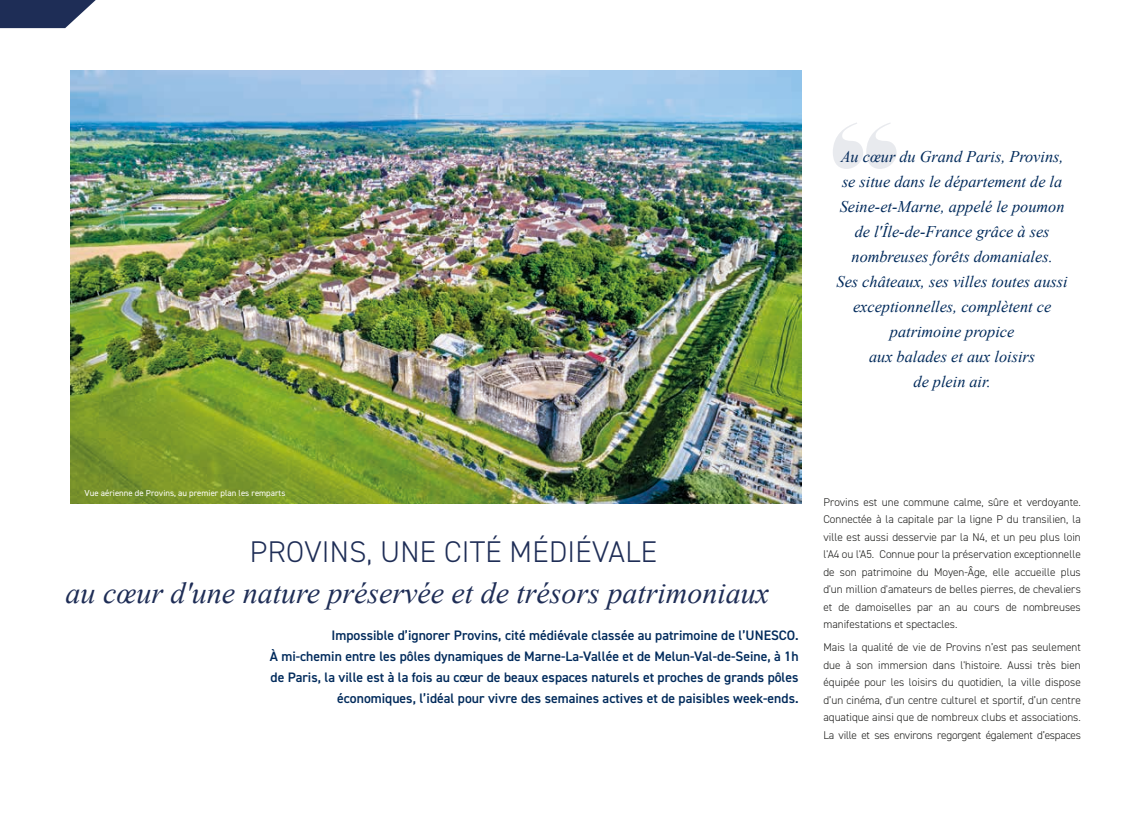
<style>
.page{position:relative;width:1134px;height:815px;background:#fff}
.page>*{position:absolute;margin:0;border:0;box-sizing:border-box;transform-origin:0 0}
.t1{font:italic 30px "Times New Roman";color:#1e2d56}
.t2{font:300 30px "DIN2014";letter-spacing:.01em;color:#1e2d56}
.t3{font:italic 16.25px/25px "Times New Roman";color:#002a5b;text-align:center}
.t4{font:600 13.75px/21.2px "DIN2014";color:#002a5b;text-align:right}
.t5{font:300 11.25px/17.5px "DIN2014";color:#1d1d1b;text-align:justify}
.t6{font:8.75px "DIN2014";color:#fff}
</style>
<div class="page">
<svg style="left:0;top:0;width:96px;height:28px"></svg>
<img style="left:71px;top:71px;width:731px;height:432px">
<svg style="left:833px;top:123px;width:64px;height:46px"></svg>
<p class="t3" style="left:836px;top:143px;width:233px">Au cœur du Grand Paris, Provins, se situe dans le département de la<br>Seine-et-Marne, appelé le poumon de l'Île-de-France grâce à ses nombreuses forêts domaniales.<br>Ses châteaux, ses villes toutes aussi exceptionnelles, complètent ce patrimoine propice<br>aux balades et aux loisirs<br>de plein air.</p>
<p class="t6" style="left:85px;top:488px;width:202px">Vue aérienne de Provins, au premier plan les remparts</p>
<h1 class="t2" style="left:250px;top:533px;width:409px">PROVINS, UNE CITÉ MÉDIÉVALE</h1>
<h1 class="t1" style="left:66px;top:572px;width:705px">au cœur d'une nature préservée et de trésors patrimoniaux</h1>
<p class="t4" style="left:270px;top:624px;width:530px">Impossible d’ignorer Provins, cité médiévale classée au patrimoine de l’UNESCO.<br>À mi-chemin entre les pôles dynamiques de Marne-La-Vallée et de Melun-Val-de-Seine, à 1h de Paris, la ville est à la fois au cœur de beaux espaces naturels et proches de grands pôles économiques, l’idéal pour vivre des semaines actives et de paisibles week-ends.</p>
<p class="t5" style="left:823px;top:493px;width:259px">Provins est une commune calme, sûre et verdoyante.<br>Connectée à la capitale par la ligne P du transilien, la ville est aussi desservie par la N4, et un peu plus loin l'A4 ou l'A5. Connue pour la préservation exceptionnelle de son patrimoine du Moyen-Âge, elle accueille plus d'un million d'amateurs de belles pierres, de chevaliers et de damoiselles par an au cours de nombreuses manifestations et spectacles.</p>
<p class="t5" style="left:823px;top:638px;width:259px">Mais la qualité de vie de Provins n’est pas seulement due à son immersion dans l'histoire. Aussi très bien équipée pour les loisirs du quotidien, la ville dispose d’un cinéma, d'un centre culturel et sportif, d’un centre aquatique ainsi que de nombreux clubs et associations.<br>La ville et ses environs regorgent également d’espaces</p>
</div>
